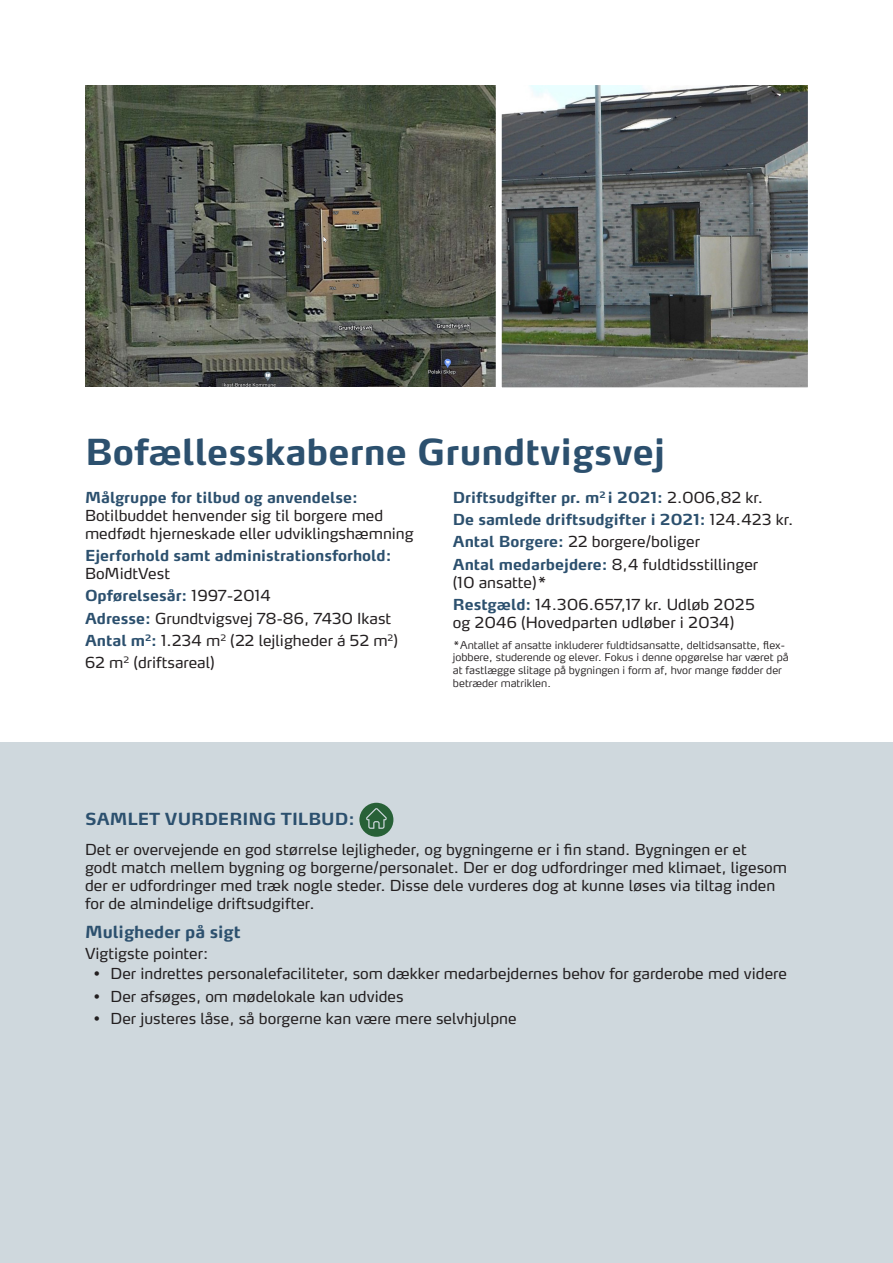
<style>
.page{position:relative;width:893px;height:1263px;background:#fff}
.page>*{position:absolute;margin:0;border:0;box-sizing:border-box;transform-origin:0 0}
.titel{font:700 35.4px "Max OT";color:#2c506e}
.mellemrubrik{font:700 16.5px "Max OT";color:#2c506e}
.bullet{font:15px/18px "Max OT";color:#231f20}
.brød{font:15px/18px "Max OT";color:#231f20}
.brød-2{font:700 15px/18px "Max OT";color:#2c506e}
.brød-3{font:300 10.5px/12.6px "Max OT";color:#231f20}
.s1{font-weight:700;color:#2c506e}
.s2{font-weight:400;color:#231f20}
</style>
<div class="page">
<img style="left:85px;top:85px;width:408px;height:302px">
<div style="left:0;top:743px;width:893px;height:520px;background:#cfd8dd"></div>
<svg style="left:359px;top:803px;width:34px;height:34px"></svg>
<svg style="left:493px;top:85px;width:315px;height:303px;background:#666b6a"></svg>
<p class="titel" style="left:85px;top:430px;width:582px">Bofællesskaberne Grundtvigsvej</p>
<p class="brød" style="left:85px;top:489px;width:330px"><span class="s1">Målgruppe for tilbud og anvendelse:<br></span>Botilbuddet henvender sig til borgere med medfødt hjerneskade eller udviklingshæmning</p>
<p class="brød-2" style="left:85px;top:547px;width:308px">Ejerforhold samt administrationsforhold:<br><span class="s2">BoMidtVest</span></p>
<p class="brød-2" style="left:85px;top:588px;width:188px">Opførelsesår: <span class="s2">1997-2014</span></p>
<p class="brød" style="left:85px;top:610px;width:308px"><span class="s1">Adresse:</span> Grundtvigsvej 78-86, 7430 Ikast</p>
<p class="brød" style="left:85px;top:632px;width:314px"><span class="s1">Antal m</span><sup>2</sup><span class="s1">:</span> 1. 234 m<sup>2</sup> (22 lejligheder á 52 m<sup>2</sup>)</p>
<p class="brød" style="left:85px;top:654px;width:131px">62 m<sup>2</sup> (driftsareal)</p>
<p class="brød-2" style="left:453px;top:489px;width:308px">Driftsudgifter pr. m<sup>2</sup> i 2021: <span class="s2">2. 006,82 kr.</span></p>
<p class="brød-2" style="left:453px;top:511px;width:339px">De samlede driftsudgifter i 2021: <span class="s2">124. 423 kr.</span></p>
<p class="brød" style="left:453px;top:534px;width:249px"><span class="s1">Antal Borgere:</span> 22 borgere/boliger</p>
<p class="brød" style="left:453px;top:556px;width:307px"><span class="s1">Antal medarbejdere:</span> 8,4 fuldtidsstillinger (10 ansatte)*</p>
<p class="brød" style="left:453px;top:596px;width:304px"><span class="s1">Restgæld:</span> 14. 306. 657,17 kr. Udløb 2025 og 2046 (Hovedparten udløber i 2034)</p>
<p class="brød-3" style="left:453px;top:639px;width:337px">*Antallet af ansatte inkluderer fuldtidsansatte, deltidsansatte, flex&shy;jobbere, studerende og elever. Fokus i denne opgørelse har været på at fastlægge slitage på bygningen i form af, hvor mange fødder der betræder matriklen.</p>
<p class="mellemrubrik" style="left:85px;top:808px;width:271px">SAMLET VURDERING TILBUD:</p>
<p class="bullet" style="left:85px;top:841px;width:703px">Det er overvejende en god størrelse lejligheder, og bygningerne er i fin stand. Bygningen er et<br>godt match mellem bygning og borgerne/personalet. Der er dog udfordringer med klimaet, ligesom der er udfordringer med træk nogle steder. Disse dele vurderes dog at kunne løses via tiltag inden for de almindelige driftsudgifter.</p>
<p class="mellemrubrik" style="left:85px;top:921px;width:157px">Muligheder på sigt</p>
<p class="brød" style="left:85px;top:946px;width:125px">Vigtigste pointer:</p>
<p class="bullet" style="left:111px;top:966px;width:678px">Der indrettes personalefaciliteter, som dækker medarbejdernes behov for garderobe med videre</p>
<p class="bullet" style="left:111px;top:988px;width:294px">Der afsøges, om mødelokale kan udvides</p>
<p class="bullet" style="left:111px;top:1010px;width:408px">Der justeres låse, så borgerne kan være mere selvhjulpne</p>
</div>
